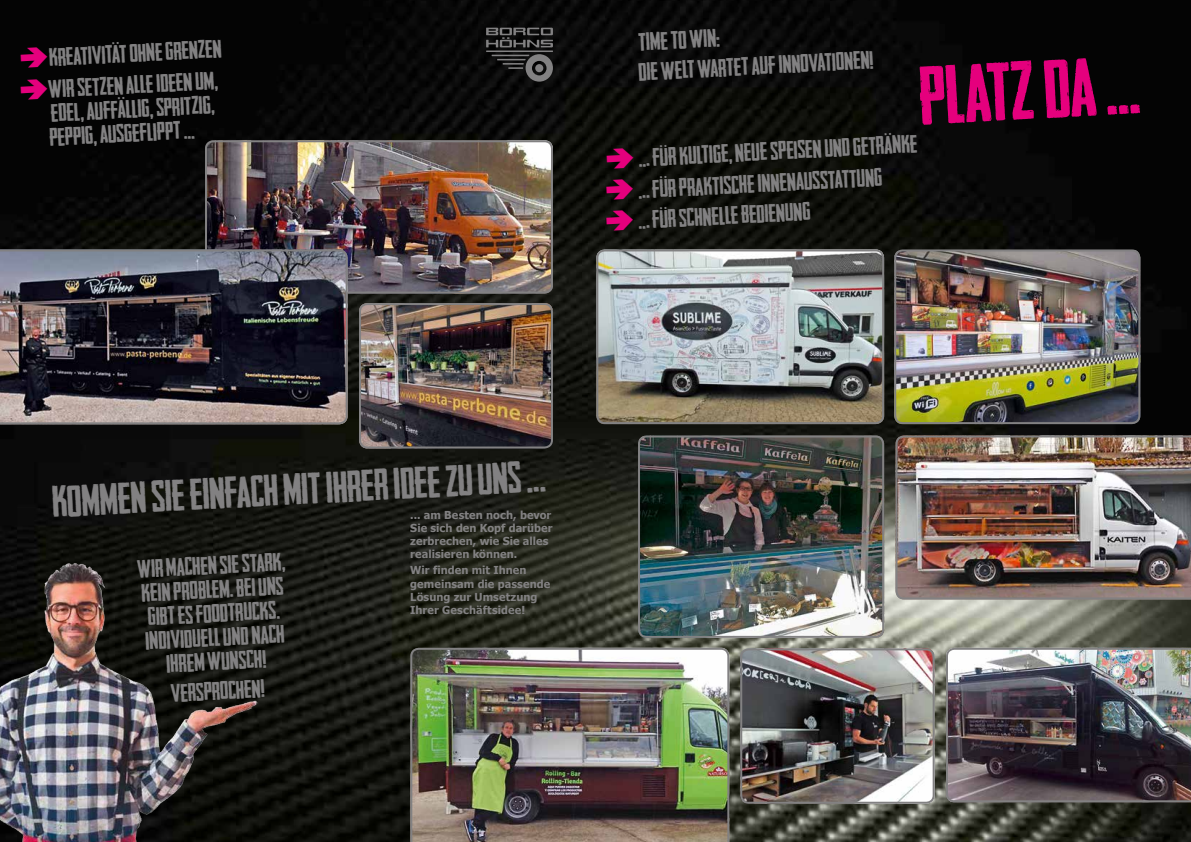
<style>
.page{position:relative;width:1191px;height:842px;background:#fff}
.page>*{position:absolute;margin:0;border:0;box-sizing:border-box;transform-origin:0 0}
.t1{font:78.5px "Headliner No.45";color:#e5007d}
.t2{font:42px "Headliner No.45";color:#828182}
.t3{font:24px/24px "Headliner No.45";color:#828182}
.t4{font:700 11px/13.2px "Tahoma";letter-spacing:.005em;color:#828182}
</style>
<div class="page">
<img style="left:0;top:0;width:1191px;height:842px">
<img style="left:638px;top:435px;width:246px;height:203px">
<div style="left:638px;top:435px;width:246px;height:203px;border:2px solid #828182;border-radius:8px"></div>
<img style="left:0;top:558px;width:261px;height:284px">
<img style="left:205px;top:140px;width:348px;height:154px">
<div style="left:205px;top:140px;width:348px;height:154px;border:2px solid #828182;border-radius:8px"></div>
<img style="left:410px;top:648px;width:319px;height:194px">
<img style="left:894px;top:250px;width:246px;height:174px">
<div style="left:894px;top:249px;width:246px;height:175px;border:2px solid #828182;border-radius:8px"></div>
<img style="left:894px;top:434px;width:297px;height:166px">
<hr style="left:486px;top:50px;width:67px;height:2px;background:#828182">
<svg style="left:491px;top:54px;width:62px;height:28px;background:#363536"></svg>
<svg style="left:486px;top:28px;width:67px;height:19px"></svg>
<img style="left:946px;top:648px;width:245px;height:154px">
<img style="left:359px;top:303px;width:194px;height:145px">
<div style="left:359px;top:303px;width:194px;height:145px;border:2px solid #828182;border-radius:8px"></div>
<img style="left:596px;top:249px;width:288px;height:175px">
<div style="left:596px;top:249px;width:288px;height:175px;border:2px solid #828182;border-radius:8px"></div>
<img style="left:740px;top:648px;width:194px;height:156px">
<div style="left:740px;top:648px;width:194px;height:156px;border:2px solid #828182;border-radius:8px"></div>
<img style="left:0;top:249px;width:348px;height:175px">
<svg style="left:21px;top:77px;width:27px;height:22px"></svg>
<svg style="left:606px;top:147px;width:28px;height:21px"></svg>
<svg style="left:606px;top:178px;width:27px;height:22px"></svg>
<svg style="left:606px;top:209px;width:27px;height:22px"></svg>
<svg style="left:21px;top:46px;width:27px;height:22px"></svg>
<p class="t3" style="left:48px;top:46px;width:174px;rotate:-3deg">Kreativität ohne Grenzen</p>
<p class="t3" style="left:46px;top:77px;width:172px;rotate:-3deg">Wir setzen alle Ideen um, edel, auffällig, spritzig, peppig, ausgeflippt ...</p>
<p class="t3" style="left:638px;top:30px;width:83px;rotate:-3deg">Time to win:</p>
<p class="t3" style="left:638px;top:60px;width:237px;rotate:-3deg">die Welt wartet auf Innovationen!</p>
<h1 class="t1" style="left:917px;top:49px;width:222px;rotate:-3deg">Platz da ...</h1>
<p class="t3" style="left:638px;top:146px;width:281px;rotate:-3deg">... Für Kultige, neue Speisen und Getränke</p>
<p class="t3" style="left:636px;top:175px;width:247px;line-height:30.2px;rotate:-3deg">... Für praktische Innenausstattung ... Für schnelle Bedienung</p>
<h2 class="t2" style="left:51px;top:477px;width:496px;rotate:-3deg">Kommen Sie einfach mit Ihrer Idee zu uns ...</h2>
<p class="t3" style="left:137px;top:557px;width:149px;text-align:center;rotate:-3deg">Wir machen Sie stark,<br>Kein Problem. Bei uns gibt es Foodtrucks.<br>Individuell und nach<br>Ihrem Wunsch!</p>
<p class="t3" style="left:170px;top:681px;width:95px;rotate:-3deg">Versprochen!</p>
<p class="t4" style="left:410px;top:507px;width:144px">... am Besten noch, bevor<br>Sie sich den Kopf darüber zerbrechen, wie Sie alles realisieren können.</p>
<p class="t4" style="left:410px;top:563px;width:141px">Wir finden mit Ihnen gemeinsam die passende<br>Lösung zur Umsetzung<br>Ihrer Geschäftsidee!</p>
</div>
